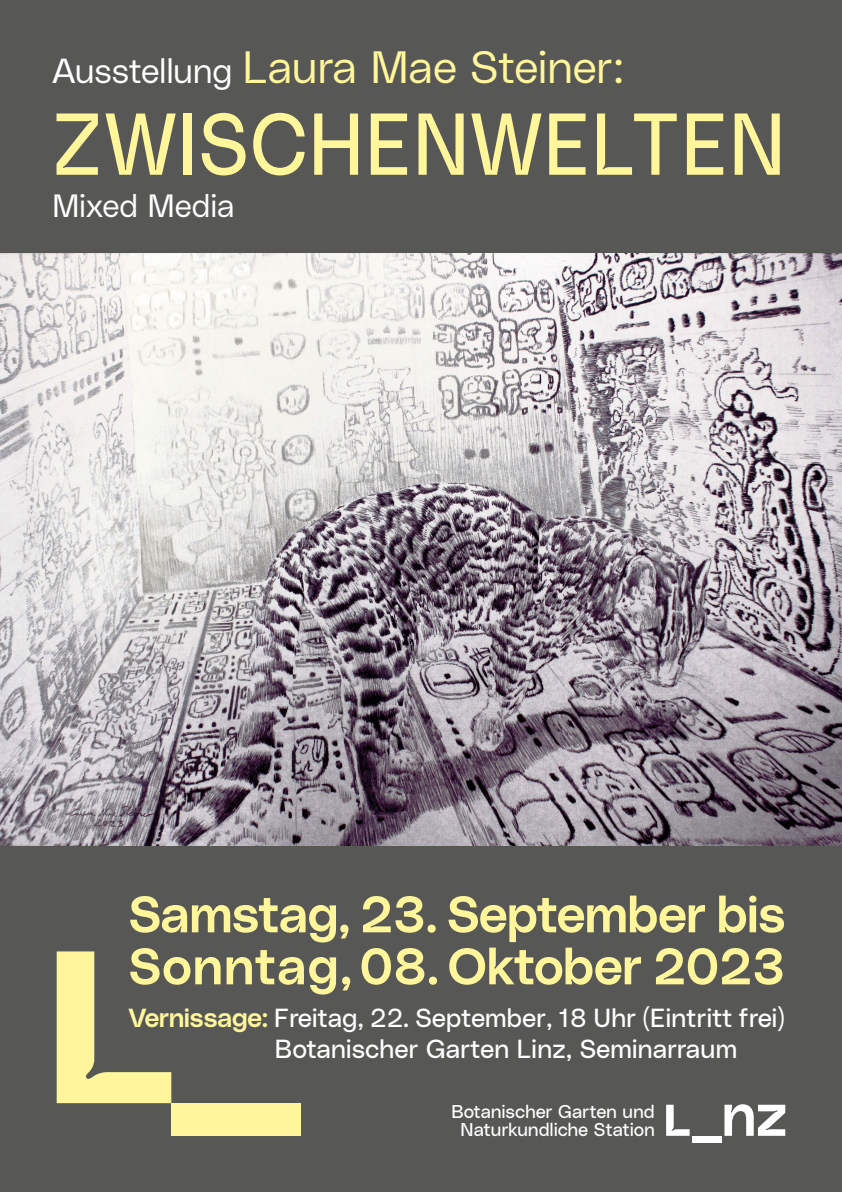
<style>
.page{position:relative;width:842px;height:1192px;background:#575756}
.page>*{position:absolute;margin:0;border:0;box-sizing:border-box;transform-origin:0 0}
.t1{font:87px "Lentia Nova Neutral";letter-spacing:.025em;color:#fff69b;scale:.9 1}
.t2{font:51px/52px "Lentia Nova Median";letter-spacing:-.005em;color:#fff69b}
.t3{font:45px "Lentia Nova Slim";letter-spacing:-.01em;color:#fff69b}
.t4{font:32px "Lentia Nova Slim";letter-spacing:-.005em;color:#fff}
.t5{font:26px "Lentia Nova Neutral";letter-spacing:-.01em;color:#fff}
.t6{font:18.4px/17.4px "Lentia Nova Neutral";letter-spacing:-.01em;color:#fff;text-align:center}
.s1{font-size:34.5px;color:#fff}
.s2{font-family:"Lentia Nova Median";color:#fff69b}
</style>
<div class="page">
<img style="left:0;top:254px;width:842px;height:591px">
<div style="left:692px;top:1136px;width:29px;height:6px;background:#fff"></div>
<svg style="left:666px;top:1105px;width:24px;height:31px"></svg>
<svg style="left:724px;top:1104px;width:61px;height:32px"></svg>
<div style="left:171px;top:1103px;width:129px;height:32px;background:#fff69b"></div>
<svg style="left:57px;top:951px;width:114px;height:152px"></svg>
<h3 class="t3" style="left:52px;top:34px;width:573px"><span class="s1">Ausstellung</span> Laura Mae Steiner:</h3>
<h1 class="t1" style="left:52px;top:79px;width:815px">ZWISCHENWELTEN</h1>
<p class="t4" style="left:52px;top:182px;width:184px">Mixed Media</p>
<h2 class="t2" style="left:129px;top:884px;width:658px">Samstag, 23. September bis<br>Sonntag,08. Oktober 2023</h2>
<p class="t5" style="left:129px;top:999px;width:658px"><span class="s2">Vernissage:</span> Freitag, 22. September, 18 Uhr (Eintritt frei)</p>
<p class="t5" style="left:275px;top:1030px;width:464px">Botanischer Garten Linz, Seminarraum</p>
<p class="t6" style="left:451px;top:1102px;width:205px">Botanischer Garten und<br>Naturkundliche Station</p>
</div>
